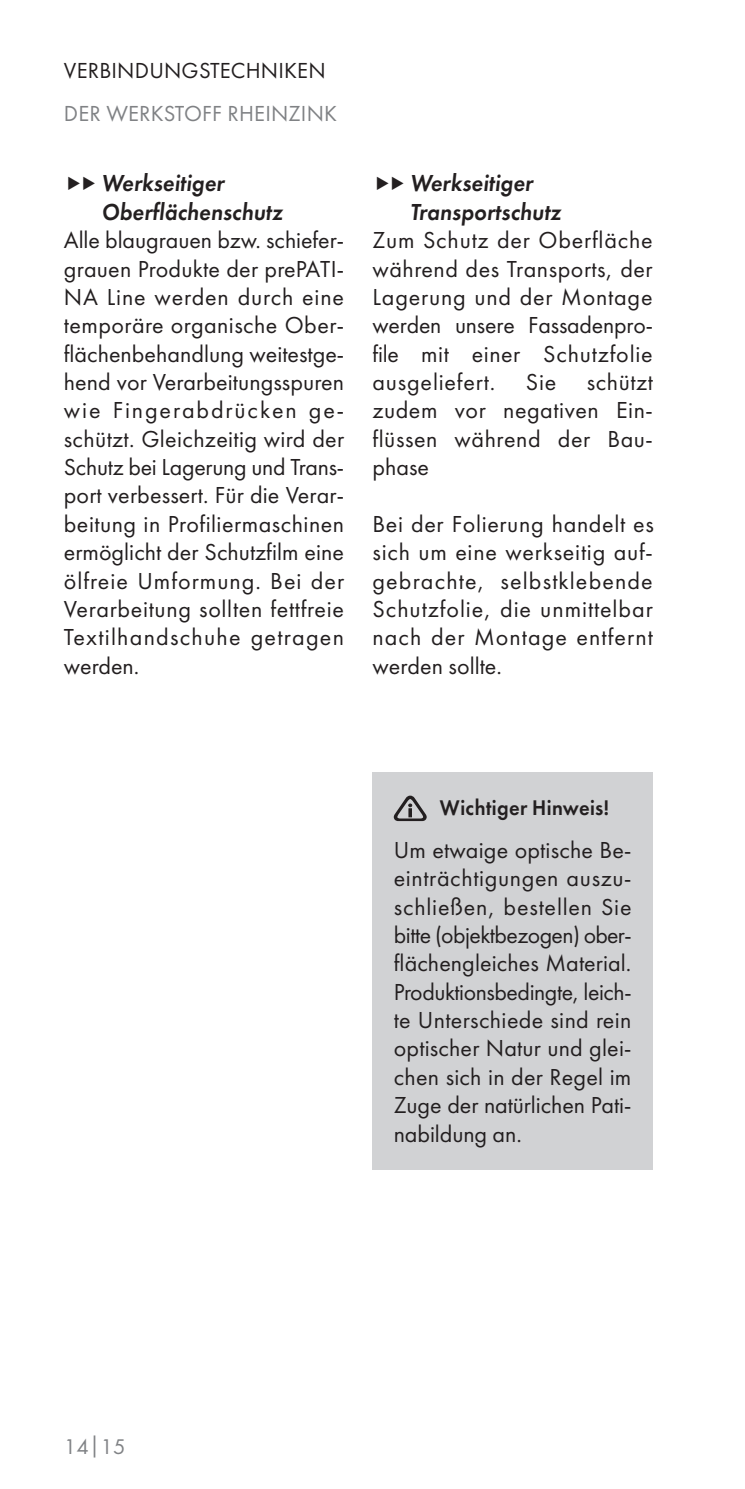
<style>
.page{position:relative;width:745px;height:1489px;background:#fff}
.page>*{position:absolute;margin:0;border:0;box-sizing:border-box;transform-origin:0 0}
.t1{font:21.25px/28.2px "RZ Futura";letter-spacing:.025em;color:#231f20;text-align:justify}
.t2{font:italic 800 21.25px/28.2px "RZ Futura";letter-spacing:.01em;color:#231f20}
.t3{font:20px "RZ Futura";letter-spacing:.01em;color:#808285}
.t4{font:20px "RZ Futura";letter-spacing:.01em;color:#231f20}
.t5{font:800 19.5px "RZ Futura";letter-spacing:.02em;color:#231f20}
.t6{font:19.5px "RZ Futura";color:#808285}
</style>
<div class="page">
<div style="left:372px;top:772px;width:280px;height:397px;background:#d1d2d4"></div>
<svg style="left:393px;top:795px;width:33px;height:26px"></svg>
<p class="t4" style="left:64px;top:59px;width:263px">VERBINDUNGSTECHNIKEN</p>
<p class="t3" style="left:64px;top:102px;width:274px">DER WERKSTOFF RHEINZINK</p>
<p class="t2" style="left:101px;top:170px;width:182px">Werkseitiger<br>Oberflächenschutz</p>
<p class="t1" style="left:64px;top:227px;width:282px">Alle blaugrauen bzw. schiefer&shy;grauen Produkte der prePATI-NA Line werden durch eine temporäre organische Ober&shy;flächenbehandlung weitestge&shy;hend vor Verarbeitungsspuren wie Fingerabdrücken ge&shy;schützt. Gleichzeitig wird der Schutz bei Lagerung und Trans&shy;port verbessert. Für die Verar&shy;beitung in Profiliermaschinen ermöglicht der Schutzfilm eine ölfreie Umformung. Bei der Verarbeitung sollten fettfreie Textilhandschuhe getragen werden.</p>
<p class="t2" style="left:410px;top:170px;width:152px">Werkseitiger<br>Transportschutz</p>
<p class="t1" style="left:372px;top:227px;width:282px">Zum Schutz der Oberfläche während des Transports, der Lagerung und der Montage werden unsere Fassadenpro&shy;file mit einer Schutzfolie ausgeliefert.</p>
<p class="t1" style="left:372px;top:368px;width:282px;text-indent:214px">schützt zudem vor negativen Ein&shy;flüssen während der Bau&shy;phase</p>
<p class="t1" style="left:372px;top:510px;width:283px">Bei der Folierung handelt es sich um eine werkseitig auf&shy;gebrachte, selbstklebende Schutzfolie, die unmittelbar nach der Montage entfernt werden sollte.</p>
<p class="t1" style="left:525px;top:368px;width:32px">Sie</p>
<p class="t5" style="left:439px;top:796px;width:170px">Wichtiger Hinweis!</p>
<p class="t1" style="left:393px;top:836px;width:239px">Um etwaige optische Be&shy;einträchtigungen auszu&shy;schließen, bestellen Sie bitte (objektbezogen) ober&shy;flächengleiches Material.<br>Produktionsbedingte, leich&shy;te Unterschiede sind rein optischer Natur und glei&shy;chen sich in der Regel im Zuge der natürlichen Pati&shy;nabildung an.</p>
<p class="t6" style="left:64px;top:1435px;width:63px">14|15</p>
</div>
